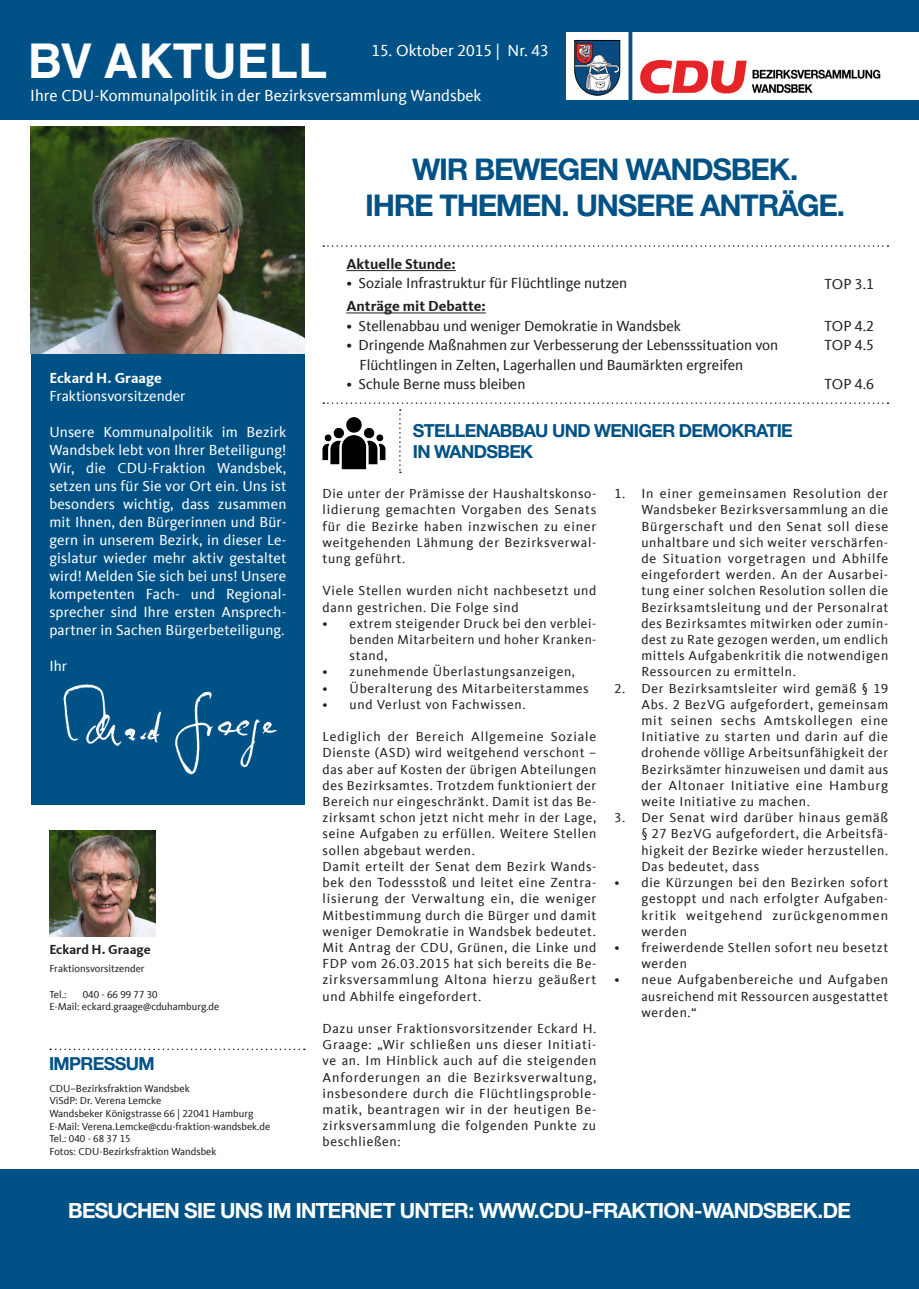
<style>
.page{position:relative;width:919px;height:1289px;background:#fff}
.page>*{position:absolute;margin:0;border:0;box-sizing:border-box;transform-origin:0 0}
.t1{font:700 48px "Helvetica LT Std";color:#fff}
.t2{font:700 30px "CDU Helvetica";color:#005286}
.t3{font:700 21px "CDU Helvetica";color:#fff}
.t4{font:700 18px "CDU Helvetica";color:#005286}
.t5{font:16.5px "CDU Kievit Tab";color:#fff}
.t6{font:15px/18px "CDU Kievit Tab";letter-spacing:.01em;color:#fff;text-align:justify}
.t7{font:15px "CDU Kievit Tab";color:#231f20}
.t8{font:700 15px "CDU Kievit Tab";color:#231f20}
.t9{font:700 15px "CDU Kievit Tab";color:#fff}
.t10{font:13.5px/16.2px "CDU Kievit Tab";letter-spacing:.05em;color:#231f20;text-align:justify}
.t11{font:700 13.5px "CDU Kievit Tab";color:#231f20}
.t12{font:10.5px "CDU Kievit Tab";color:#231f20}
</style>
<div class="page">
<div style="left:31px;top:353px;width:273px;height:451px;background:#005286"></div>
<img style="left:31px;top:127px;width:273px;height:226px">
<div style="left:0;top:1169px;width:918px;height:119px;background:#005286"></div>
<hr style="left:346px;top:270px;width:110px;height:1px;background:#231f20">
<hr style="left:346px;top:313px;width:140px;height:1px;background:#231f20">
<div style="left:0;top:0;width:918px;height:119px;background:#005286"></div>
<svg style="left:50px;top:1048px;width:255px;height:2px"></svg>
<svg style="left:323px;top:245px;width:565px;height:2px"></svg>
<svg style="left:323px;top:402px;width:565px;height:71px"></svg>
<div style="left:906px;top:32px;width:12px;height:67px;background:#fff"></div>
<img style="left:63px;top:684px;width:214px;height:91px">
<img style="left:566px;top:33px;width:340px;height:67px">
<img style="left:322px;top:411px;width:64px;height:62px">
<img style="left:50px;top:830px;width:106px;height:106px">
<p class="t1" style="left:28px;top:32px;width:301px">BV AKTUELL</p>
<p class="t5" style="left:371px;top:41px;width:179px">15. Oktober 2015 | Nr. 43</p>
<p class="t5" style="left:30px;top:86px;width:453px">Ihre CDU-Kommunalpolitik in der Bezirksversammlung Wandsbek</p>
<p class="t9" style="left:49px;top:369px;width:114px">Eckard H. Graage</p>
<p class="t6" style="left:49px;top:387px;width:138px">Fraktionsvorsitzender</p>
<p class="t6" style="left:49px;top:423px;width:238px">Unsere Kommunalpolitik im Bezirk Wandsbek lebt von Ihrer Beteiligung!<br>Wir, die CDU-Fraktion Wandsbek, setzen uns für Sie vor Ort ein. Uns ist besonders wichtig, dass zusammen mit Ihnen, den Bürgerinnen und Bür&shy;gern in unserem Bezirk, in dieser Le&shy;gislatur wieder mehr aktiv gestaltet wird! Melden Sie sich bei uns! Unsere kompetenten Fach- und Regional&shy;sprecher sind Ihre ersten Ansprech&shy;partner in Sachen Bürgerbeteiligung.</p>
<p class="t6" style="left:49px;top:657px;width:19px">Ihr</p>
<p class="t11" style="left:49px;top:941px;width:103px">Eckard H. Graage</p>
<p class="t12" style="left:49px;top:962px;width:97px">Fraktionsvorsitzender</p>
<p class="t12" style="left:49px;top:988px;width:19px">Tel.:</p>
<p class="t12" style="left:83px;top:988px;width:76px">040 - 66 99 77 30</p>
<p class="t12" style="left:49px;top:1000px;width:172px">E-Mail: eckard.graage@cduhamburg.de</p>
<p class="t4" style="left:49px;top:1052px;width:106px">IMPRESSUM</p>
<p class="t12" style="left:49px;top:1082px;width:142px">CDU–Bezirksfraktion Wandsbek</p>
<p class="t12" style="left:49px;top:1094px;width:113px">ViSdP: Dr. Verena Lemcke</p>
<p class="t12" style="left:49px;top:1107px;width:205px">Wandsbeker Königstrasse 66 | 22041 Hamburg</p>
<p class="t12" style="left:49px;top:1120px;width:222px">E-Mail: Verena.Lemcke@cdu-fraktion-wandsbek.de</p>
<p class="t12" style="left:49px;top:1132px;width:83px">Tel.: 040 - 68 37 15</p>
<p class="t12" style="left:49px;top:1145px;width:169px">Fotos: CDU-Bezirksfraktion Wandsbek</p>
<p class="t2" style="left:413px;top:151px;width:386px">WIR BEWEGEN WANDSBEK.</p>
<p class="t2" style="left:366px;top:187px;width:480px">IHRE THEMEN. UNSERE ANTRÄGE.</p>
<p class="t8" style="left:346px;top:255px;width:111px">Aktuelle Stunde:</p>
<p class="t7" style="left:346px;top:275px;width:282px">• Soziale Infrastruktur für Flüchtlinge nutzen</p>
<p class="t7" style="left:824px;top:275px;width:51px">TOP 3.1</p>
<p class="t8" style="left:346px;top:297px;width:141px">Anträge mit Debatte:</p>
<p class="t7" style="left:346px;top:317px;width:336px">• Stellenabbau und weniger Demokratie in Wandsbek</p>
<p class="t7" style="left:346px;top:336px;width:433px">• Dringende Maßnahmen zur Verbesserung der Lebensssituation von</p>
<p class="t7" style="left:359px;top:356px;width:385px">Flüchtlingen in Zelten, Lagerhallen und Baumärkten ergreifen</p>
<p class="t7" style="left:346px;top:375px;width:180px">• Schule Berne muss bleiben</p>
<p class="t7" style="left:824px;top:317px;width:51px">TOP 4.2</p>
<p class="t7" style="left:824px;top:337px;width:51px">TOP 4.5</p>
<p class="t7" style="left:824px;top:376px;width:51px">TOP 4.6</p>
<p class="t4" style="left:413px;top:419px;width:381px">STELLENABBAU UND WENIGER DEMOKRATIE</p>
<p class="t4" style="left:413px;top:441px;width:122px">IN WANDSBEK</p>
<p class="t10" style="left:322px;top:485px;width:275px">Die unter der Prämisse der Haushaltskonso&shy;lidierung gemachten Vorgaben des Senats für die Bezirke haben inzwischen zu einer weitgehenden Lähmung der Bezirksverwal&shy;tung geführt.</p>
<p class="t10" style="left:322px;top:583px;width:275px">Viele Stellen wurden nicht nachbesetzt und dann gestrichen. Die Folge sind</p>
<p class="t10" style="left:349px;top:615px;width:248px;text-indent:-27px">• extrem steigender Druck bei den verblei&shy;benden Mitarbeitern und hoher Kranken&shy;stand,</p>
<p class="t10" style="left:322px;top:664px;width:254px">• zunehmende Überlastungsanzeigen,</p>
<p class="t10" style="left:322px;top:680px;width:268px">• Überalterung des Mitarbeiterstammes</p>
<p class="t10" style="left:322px;top:696px;width:204px">• und Verlust von Fachwissen.</p>
<p class="t10" style="left:322px;top:728px;width:275px">Lediglich der Bereich Allgemeine Soziale Dienste (ASD) wird weitgehend verschont – das aber auf Kosten der übrigen Abteilungen des Bezirksamtes. Trotzdem funktioniert der Bereich nur eingeschränkt. Damit ist das Be&shy;zirksamt schon jetzt nicht mehr in der Lage, seine Aufgaben zu erfüllen. Weitere Stellen sollen abgebaut werden.</p>
<p class="t10" style="left:322px;top:858px;width:275px">Damit erteilt der Senat dem Bezirk Wands&shy;bek den Todessstoß und leitet eine Zentra&shy;lisierung der Verwaltung ein, die weniger Mitbestimmung durch die Bürger und damit weniger Demokratie in Wandsbek bedeutet.</p>
<p class="t10" style="left:322px;top:939px;width:275px">Mit Antrag der CDU, Grünen, die Linke und FDP vom 26.03.2015 hat sich bereits die Be&shy;zirksversammlung Altona hierzu geäußert und Abhilfe eingefordert.</p>
<p class="t10" style="left:322px;top:1020px;width:275px">Dazu unser Fraktionsvorsitzender Eckard H.<br>Graage: „Wir schließen uns dieser Initiati&shy;ve an. Im Hinblick auch auf die steigenden Anforderungen an die Bezirksverwaltung, insbesondere durch die Flüchtlingsproble&shy;matik, beantragen wir in der heutigen Be&shy;zirksversammlung die folgenden Punkte zu beschließen:</p>
<p class="t10" style="left:641px;top:485px;width:248px;text-indent:-27px">1. In einer gemeinsamen Resolution der Wandsbeker Bezirksversammlung an die Bürgerschaft und den Senat soll diese unhaltbare und sich weiter verschärfen&shy;de Situation vorgetragen und Abhilfe eingefordert werden. An der Ausarbei&shy;tung einer solchen Resolution sollen die Bezirksamtsleitung und der Personalrat des Bezirksamtes mitwirken oder zumin&shy;dest zu Rate gezogen werden, um endlich mittels Aufgabenkritik die notwendigen Ressourcen zu ermitteln.</p>
<p class="t10" style="left:641px;top:680px;width:248px;text-indent:-27px">2. Der Bezirksamtsleiter wird gemäß § 19<br>Abs. 2 BezVG aufgefordert, gemeinsam mit seinen sechs Amtskollegen eine Initiative zu starten und darin auf die drohende völlige Arbeitsunfähigkeit der Bezirksämter hinzuweisen und damit aus der Altonaer Initiative eine Hamburg weite Initiative zu machen.</p>
<p class="t10" style="left:641px;top:809px;width:248px;text-indent:-27px">3. Der Senat wird darüber hinaus gemäß § 27 BezVG aufgefordert, die Arbeitsfä&shy;higkeit der Bezirke wieder herzustellen.<br>Das bedeutet, dass</p>
<p class="t10" style="left:641px;top:874px;width:248px;text-indent:-27px">• die Kürzungen bei den Bezirken sofort gestoppt und nach erfolgter Aufgaben&shy;kritik weitgehend zurückgenommen werden</p>
<p class="t10" style="left:641px;top:939px;width:248px;text-indent:-27px">• freiwerdende Stellen sofort neu besetzt werden</p>
<p class="t10" style="left:641px;top:971px;width:248px;text-indent:-27px">• neue Aufgabenbereiche und Aufgaben ausreichend mit Ressourcen ausgestattet werden.“</p>
<p class="t3" style="left:68px;top:1197px;width:783px">BESUCHEN SIE UNS IM INTERNET UNTER: WWW.CDU-FRAKTION-WANDSBEK.DE</p>
</div>
